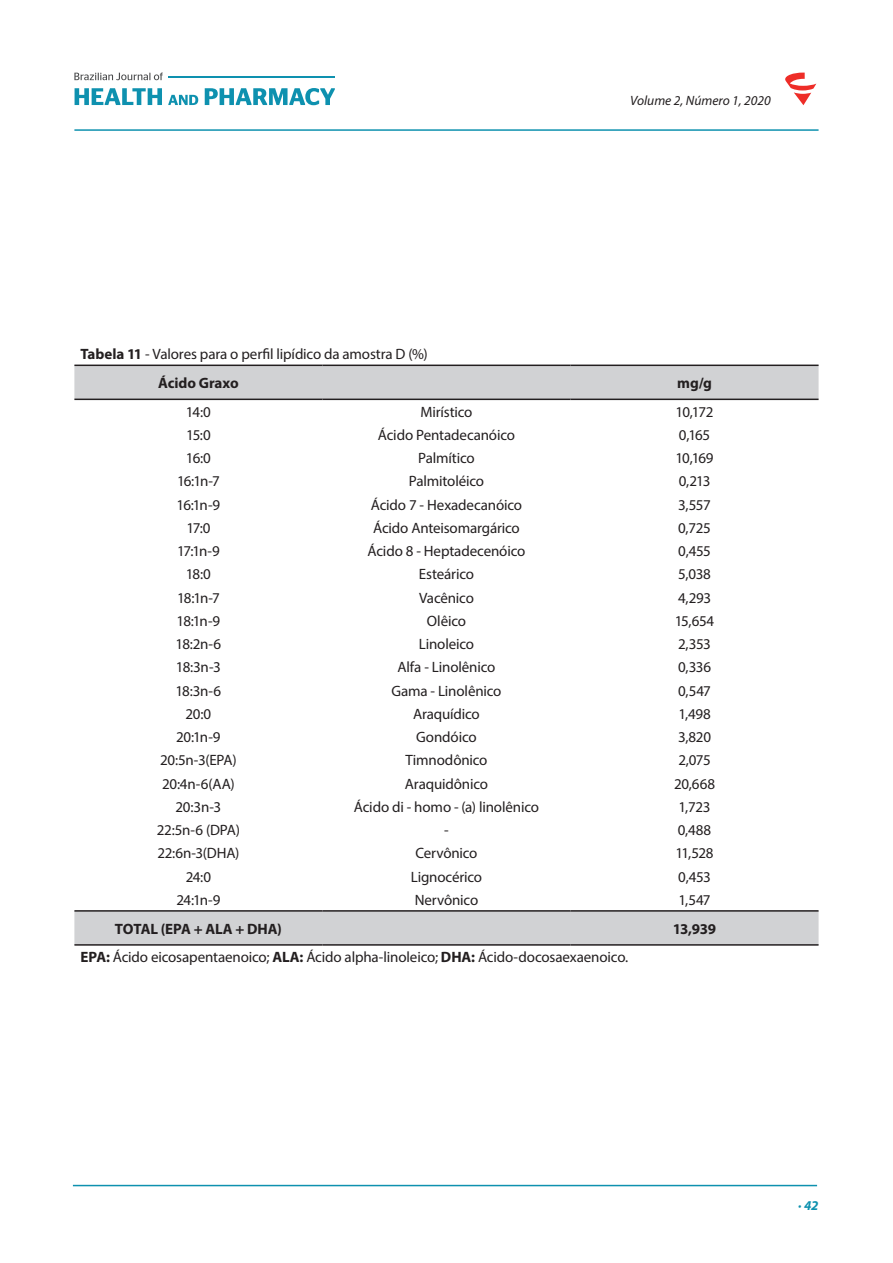
<style>
.page{position:relative;width:893px;height:1263px;background:#fff}
.page>*{position:absolute;margin:0;border:0;box-sizing:border-box;transform-origin:0 0}
.t1{font:15px/28.7px "Myriad Pro";letter-spacing:-.01em;color:#231f20}
.t2{font:700 15px "Myriad Pro";letter-spacing:-.015em;color:#231f20}
.t3{font:italic 13.5px "Myriad Pro";color:#231f20}
.t4{font:italic 700 13.5px "Myriad Pro";color:#0e91af}
.s1{font-weight:700}
</style>
<div class="page">
<hr style="left:73px;top:1185px;width:744px;height:1px;background:#0e91af">
<svg style="left:74px;top:73px;width:89px;height:7px"></svg>
<svg style="left:75px;top:88px;width:87px;height:17px"></svg>
<svg style="left:168px;top:95px;width:30px;height:10px"></svg>
<svg style="left:205px;top:88px;width:130px;height:17px"></svg>
<hr style="left:168px;top:77px;width:167px;height:1px;background:#0e91af">
<hr style="left:74px;top:129px;width:745px;height:2px;background:#0e91af">
<svg style="left:785px;top:73px;width:31px;height:32px"></svg>
<svg style="left:74px;top:366px;width:745px;height:578px"></svg>
<hr style="left:74px;top:365px;width:248px;height:1px;background:#231f20">
<hr style="left:322px;top:365px;width:248px;height:1px;background:#231f20">
<hr style="left:570px;top:365px;width:249px;height:1px;background:#231f20">
<hr style="left:74px;top:399px;width:248px;height:1px;background:#231f20">
<hr style="left:322px;top:399px;width:248px;height:1px;background:#231f20">
<hr style="left:570px;top:399px;width:249px;height:1px;background:#231f20">
<hr style="left:74px;top:910px;width:248px;height:2px;background:#231f20">
<hr style="left:322px;top:910px;width:248px;height:2px;background:#231f20">
<hr style="left:570px;top:910px;width:249px;height:2px;background:#231f20">
<hr style="left:74px;top:944px;width:248px;height:2px;background:#231f20">
<hr style="left:322px;top:944px;width:248px;height:2px;background:#231f20">
<hr style="left:570px;top:944px;width:249px;height:2px;background:#231f20">
<p class="t3" style="left:630px;top:92px;width:142px">Volume 2, Número 1, 2020</p>
<p class="t1" style="left:158px;top:340px;width:271px;text-indent:-78px"><span class="s1">Tabela 11</span> - Valores para o perfil lipídico da amostra D (%)<br><span class="s1">Ácido Graxo</span></p>
<p class="t2" style="left:677px;top:373px;width:36px">mg/g</p>
<p class="t1" style="left:186px;top:397px;width:26px">14:0</p>
<p class="t1" style="left:420px;top:397px;width:53px">Mirístico</p>
<p class="t1" style="left:676px;top:397px;width:39px">10,172</p>
<p class="t1" style="left:186px;top:420px;width:26px">15:0</p>
<p class="t1" style="left:378px;top:420px;width:139px">Ácido Pentadecanóico</p>
<p class="t1" style="left:679px;top:420px;width:33px">0,165</p>
<p class="t1" style="left:186px;top:443px;width:27px">16:0</p>
<p class="t1" style="left:418px;top:443px;width:58px">Palmítico</p>
<p class="t1" style="left:675px;top:443px;width:40px">10,169</p>
<p class="t1" style="left:177px;top:467px;width:44px">16:1n-7</p>
<p class="t1" style="left:409px;top:467px;width:77px">Palmitoléico</p>
<p class="t1" style="left:679px;top:467px;width:33px">0,213</p>
<p class="t1" style="left:177px;top:490px;width:45px">16:1n-9</p>
<p class="t1" style="left:371px;top:490px;width:153px">Ácido 7 - Hexadecanóico</p>
<p class="t1" style="left:678px;top:490px;width:34px">3,557</p>
<p class="t1" style="left:186px;top:513px;width:26px">17:0</p>
<p class="t1" style="left:373px;top:513px;width:148px">Ácido Anteisomargárico</p>
<p class="t1" style="left:678px;top:513px;width:34px">0,725</p>
<p class="t1" style="left:177px;top:536px;width:44px">17:1n-9</p>
<p class="t1" style="left:368px;top:536px;width:159px">Ácido 8 - Heptadecenóico</p>
<p class="t1" style="left:678px;top:536px;width:34px">0,455</p>
<p class="t1" style="left:186px;top:560px;width:27px">18:0</p>
<p class="t1" style="left:419px;top:560px;width:57px">Esteárico</p>
<p class="t1" style="left:678px;top:560px;width:34px">5,038</p>
<p class="t1" style="left:177px;top:583px;width:44px">18:1n-7</p>
<p class="t1" style="left:419px;top:583px;width:56px">Vacênico</p>
<p class="t1" style="left:678px;top:583px;width:34px">4,293</p>
<p class="t1" style="left:177px;top:606px;width:45px">18:1n-9</p>
<p class="t1" style="left:427px;top:606px;width:41px">Olêico</p>
<p class="t1" style="left:675px;top:606px;width:41px">15,654</p>
<p class="t1" style="left:176px;top:629px;width:47px">18:2n-6</p>
<p class="t1" style="left:419px;top:629px;width:57px">Linoleico</p>
<p class="t1" style="left:678px;top:629px;width:34px">2,353</p>
<p class="t1" style="left:176px;top:653px;width:46px">18:3n-3</p>
<p class="t1" style="left:398px;top:653px;width:99px">Alfa - Linolênico</p>
<p class="t1" style="left:678px;top:653px;width:35px">0,336</p>
<p class="t1" style="left:175px;top:676px;width:47px">18:3n-6</p>
<p class="t1" style="left:391px;top:676px;width:112px">Gama - Linolênico</p>
<p class="t1" style="left:678px;top:676px;width:34px">0,547</p>
<p class="t1" style="left:185px;top:699px;width:27px">20:0</p>
<p class="t1" style="left:413px;top:699px;width:68px">Araquídico</p>
<p class="t1" style="left:678px;top:699px;width:34px">1,498</p>
<p class="t1" style="left:176px;top:722px;width:46px">20:1n-9</p>
<p class="t1" style="left:416px;top:722px;width:62px">Gondóico</p>
<p class="t1" style="left:678px;top:722px;width:35px">3,820</p>
<p class="t1" style="left:160px;top:746px;width:78px">20:5n-3(EPA)</p>
<p class="t1" style="left:405px;top:746px;width:84px">Timnodônico</p>
<p class="t1" style="left:678px;top:746px;width:34px">2,075</p>
<p class="t1" style="left:162px;top:769px;width:74px">20:4n-6(AA)</p>
<p class="t1" style="left:405px;top:769px;width:85px">Araquidônico</p>
<p class="t1" style="left:674px;top:769px;width:42px">20,668</p>
<p class="t1" style="left:176px;top:792px;width:47px">20:3n-3</p>
<p class="t1" style="left:354px;top:792px;width:187px">Ácido di - homo - (a) linolênico</p>
<p class="t1" style="left:678px;top:792px;width:34px">1,723</p>
<p class="t1" style="left:157px;top:815px;width:85px">22:5n-6 (DPA)</p>
<p class="t1" style="left:444px;top:815px;width:6px">-</p>
<p class="t1" style="left:678px;top:815px;width:35px">0,488</p>
<p class="t1" style="left:157px;top:839px;width:84px">22:6n-3(DHA)</p>
<p class="t1" style="left:415px;top:839px;width:64px">Cervônico</p>
<p class="t1" style="left:675px;top:839px;width:40px">11,528</p>
<p class="t1" style="left:186px;top:862px;width:27px">24:0</p>
<p class="t1" style="left:411px;top:862px;width:73px">Lignocérico</p>
<p class="t1" style="left:678px;top:862px;width:34px">0,453</p>
<p class="t1" style="left:176px;top:885px;width:45px">24:1n-9</p>
<p class="t1" style="left:415px;top:885px;width:65px">Nervônico</p>
<p class="t1" style="left:678px;top:885px;width:34px">1,547</p>
<p class="t2" style="left:115px;top:919px;width:168px">TOTAL (EPA + ALA + DHA)</p>
<p class="t2" style="left:673px;top:919px;width:45px">13,939</p>
<p class="t1" style="left:80px;top:942px;width:549px"><span class="s1">EPA:</span> Ácido eicosapentaenoico; <span class="s1">ALA:</span> Ácido alpha-linoleico; <span class="s1">DHA:</span> Ácido-docosaexaenoico.</p>
<p class="t4" style="left:798px;top:1197px;width:22px">· 42</p>
</div>
